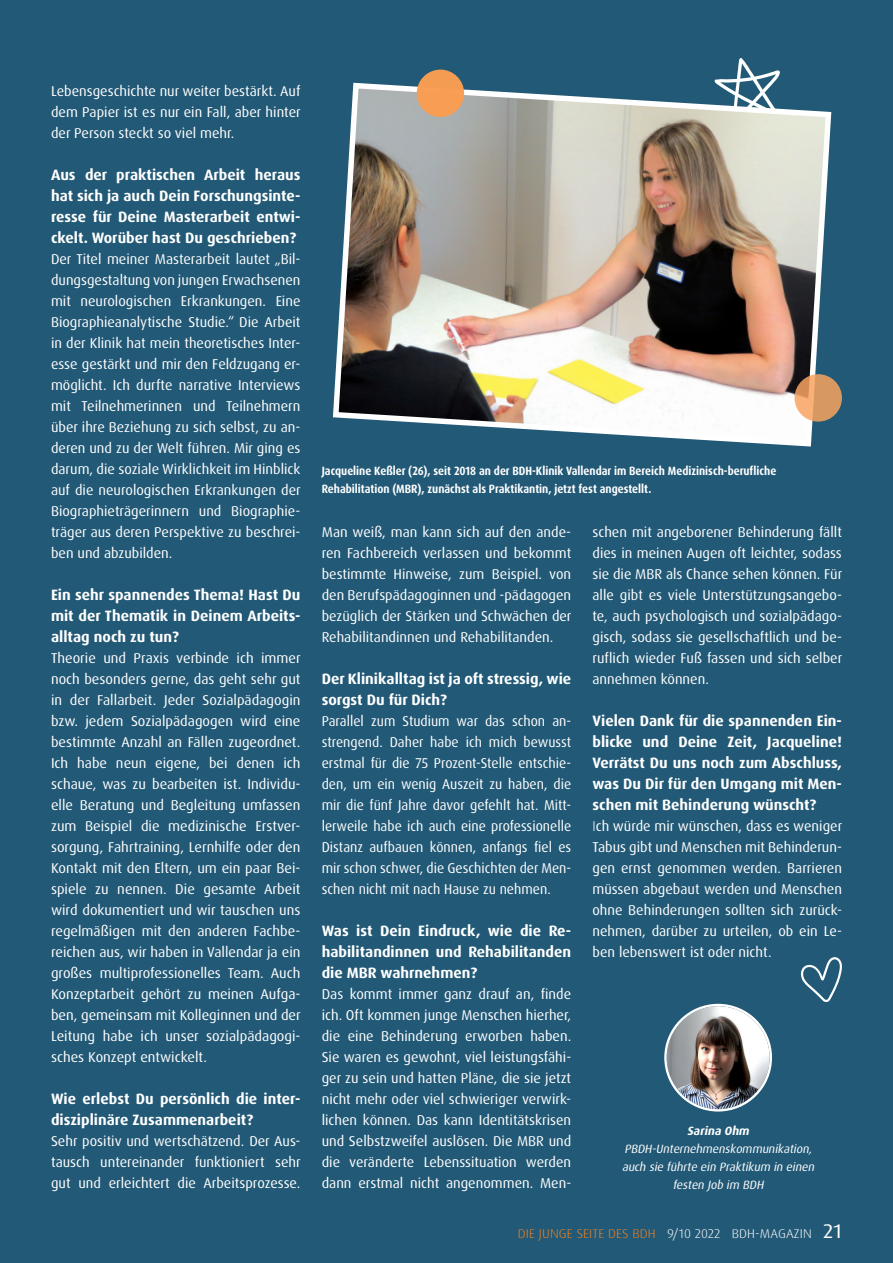
<style>
.page{position:relative;width:893px;height:1263px;background:#225976}
.page>*{position:absolute;margin:0;border:0;box-sizing:border-box;transform-origin:0 0}
.t1{font:700 15px/21px "Dax OT";color:#fff;text-align:justify}
.t2{font:14.25px/21px "Dax OT";color:#fff;text-align:justify}
.t3{font:14.25px/21px "Dax OT";color:#fff;text-align:justify;scale:.96 1}
.t4{font:300 12.75px "Dax OT";letter-spacing:.01em;color:#f58220;scale:1.06 1}
.t5{font:700 12px/18px "Dax OT";color:#fff;scale:.89 1}
.t6{font:italic 12px/18px "Dax OT";color:#fff;text-align:center}
.t7{font:italic 700 12px "Dax OT";color:#fff}
.s1{font-weight:300}
.s2{color:#fff}
.s3{font-weight:400;font-size:19.8px;color:#fff}
</style>
<div class="page">
<svg style="left:715px;top:58px;width:65px;height:22px"></svg>
<img style="left:667px;top:1006px;width:103px;height:103px;border-radius:51px">
<div style="left:664px;top:1004px;width:108px;height:107px;border:2px solid #fff;border-radius:50%"></div>
<img style="left:333px;top:80px;width:501px;height:367px">
<div style="left:417px;top:70px;width:47px;height:47px;background:#f89d53;border-radius:50%"></div>
<svg style="left:794px;top:374px;width:48px;height:48px;background:#dd9d67"></svg>
<svg style="left:801px;top:957px;width:41px;height:45px"></svg>
<p class="t2" style="left:51px;top:81px;width:251px">Lebensgeschichte nur weiter bestärkt. Auf dem Papier ist es nur ein Fall, aber hinter der Person steckt so viel mehr.</p>
<p class="t1" style="left:51px;top:164px;width:251px">Aus der praktischen Arbeit heraus hat sich ja auch Dein Forschungsinte&shy;resse für Deine Masterarbeit entwi&shy;ckelt. Worüber hast Du geschrieben?</p>
<p class="t2" style="left:51px;top:249px;width:251px">Der Titel meiner Masterarbeit lautet „Bil&shy;dungsgestaltung von jungen Erwachsenen mit neurologischen Erkrankungen. Eine Biographieanalytische Studie.“ Die Arbeit in der Klinik hat mein theoretisches Inter&shy;esse gestärkt und mir den Feldzugang er&shy;möglicht. Ich durfte narrative Interviews mit Teilnehmerinnen und Teilnehmern über ihre Beziehung zu sich selbst, zu an&shy;deren und zu der Welt führen. Mir ging es darum, die soziale Wirklichkeit im Hinblick auf die neurologischen Erkrankungen der Biographieträgerinnern und Biographie&shy;träger aus deren Perspektive zu beschrei&shy;ben und abzubilden.</p>
<p class="t1" style="left:51px;top:584px;width:251px">Ein sehr spannendes Thema! Hast Du mit der Thematik in Deinem Arbeits&shy;alltag noch zu tun?</p>
<p class="t2" style="left:51px;top:648px;width:251px">Theorie und Praxis verbinde ich immer noch besonders gerne, das geht sehr gut in der Fallarbeit. Jeder Sozialpädagogin bzw. jedem Sozialpädagogen wird eine bestimmte Anzahl an Fällen zugeordnet.<br>Ich habe neun eigene, bei denen ich schaue, was zu bearbeiten ist. Individu&shy;elle Beratung und Begleitung umfassen zum Beispiel die medizinische Erstver&shy;sorgung, Fahrtraining, Lernhilfe oder den Kontakt mit den Eltern, um ein paar Bei&shy;spiele zu nennen. Die gesamte Arbeit wird dokumentiert und wir tauschen uns regelmäßigen mit den anderen Fachbe&shy;reichen aus, wir haben in Vallendar ja ein großes multiprofessionelles Team. Auch Konzeptarbeit gehört zu meinen Aufga&shy;ben, gemeinsam mit Kolleginnen und der Leitung habe ich unser sozialpädagogi&shy;sches Konzept entwickelt.</p>
<p class="t1" style="left:51px;top:1088px;width:251px">Wie erlebst Du persönlich die inter&shy;disziplinäre Zusammenarbeit?</p>
<p class="t2" style="left:51px;top:1131px;width:251px">Sehr positiv und wertschätzend. Der Aus&shy;tausch untereinander funktioniert sehr gut und erleichtert die Arbeitsprozesse.</p>
<p class="t5" style="left:322px;top:462px;width:512px">Jacqueline Keßler (26), seit 2018 an der BDH-Klinik Vallendar im Bereich Medizinisch-berufliche<br>Rehabilitation (MBR), zunächst als Praktikantin, jetzt fest angestellt.</p>
<p class="t2" style="left:322px;top:522px;width:251px">Man weiß, man kann sich auf den ande&shy;ren Fachbereich verlassen und bekommt bestimmte Hinweise, zum Beispiel. von den Berufspädagoginnen und -pädagogen bezüglich der Stärken und Schwächen der Rehabilitandinnen und Rehabilitanden.</p>
<p class="t1" style="left:322px;top:668px;width:251px">Der Klinikalltag ist ja oft stressig, wie sorgst Du für Dich?</p>
<p class="t3" style="left:322px;top:711px;width:261px">Parallel zum Studium war das schon an&shy;strengend. Daher habe ich mich bewusst erstmal für die 75 Prozent-Stelle entschie&shy;den, um ein wenig Auszeit zu haben, die mir die fünf Jahre davor gefehlt hat. Mitt&shy;lerweile habe ich auch eine professionelle Distanz aufbauen können, anfangs fiel es mir schon schwer, die Geschichten der Men&shy;schen nicht mit nach Hause zu nehmen.</p>
<p class="t1" style="left:322px;top:920px;width:251px">Was ist Dein Eindruck, wie die Re&shy;habilitandinnen und Rehabilitanden die MBR wahrnehmen?</p>
<p class="t2" style="left:322px;top:984px;width:251px">Das kommt immer ganz drauf an, finde ich. Oft kommen junge Menschen hierher, die eine Behinderung erworben haben.<br>Sie waren es gewohnt, viel leistungsfähi&shy;ger zu sein und hatten Pläne, die sie jetzt nicht mehr oder viel schwieriger verwirk&shy;lichen können. Das kann Identitätskrisen und Selbstzweifel auslösen. Die MBR und die veränderte Lebenssituation werden dann erstmal nicht angenommen. Men-</p>
<p class="t2" style="left:592px;top:522px;width:251px">schen mit angeborener Behinderung fällt dies in meinen Augen oft leichter, sodass sie die MBR als Chance sehen können. Für alle gibt es viele Unterstützungsangebo&shy;te, auch psychologisch und sozialpädago&shy;gisch, sodass sie gesellschaftlich und be&shy;ruflich wieder Fuß fassen und sich selber annehmen können.</p>
<p class="t1" style="left:592px;top:710px;width:251px">Vielen Dank für die spannenden Ein&shy;blicke und Deine Zeit, Jacqueline!<br>Verrätst Du uns noch zum Abschluss, was Du Dir für den Umgang mit Men&shy;schen mit Behinderung wünscht?</p>
<p class="t2" style="left:592px;top:816px;width:251px"><span class="s1">I</span>ch würde mir wünschen, dass es weniger Tabus gibt und Menschen mit Behinderun&shy;gen ernst genommen werden. Barrieren müssen abgebaut werden und Menschen ohne Behinderungen sollten sich zurück&shy;nehmen, darüber zu urteilen, ob ein Le&shy;ben lebenswert ist oder nicht.</p>
<p class="t7" style="left:687px;top:1123px;width:66px">Sarina Ohm</p>
<p class="t6" style="left:622px;top:1139px;width:196px">PBDH-Unternehmenskommunikation, auch sie führte ein Praktikum in einen festen Job im BDH</p>
<p class="t4" style="left:518px;top:1225px;width:307px">DIE JUNGE SEITE DES BDH <span class="s2">9/10 2022 BDH-MAGAZIN</span> <span class="s3">21</span></p>
</div>
